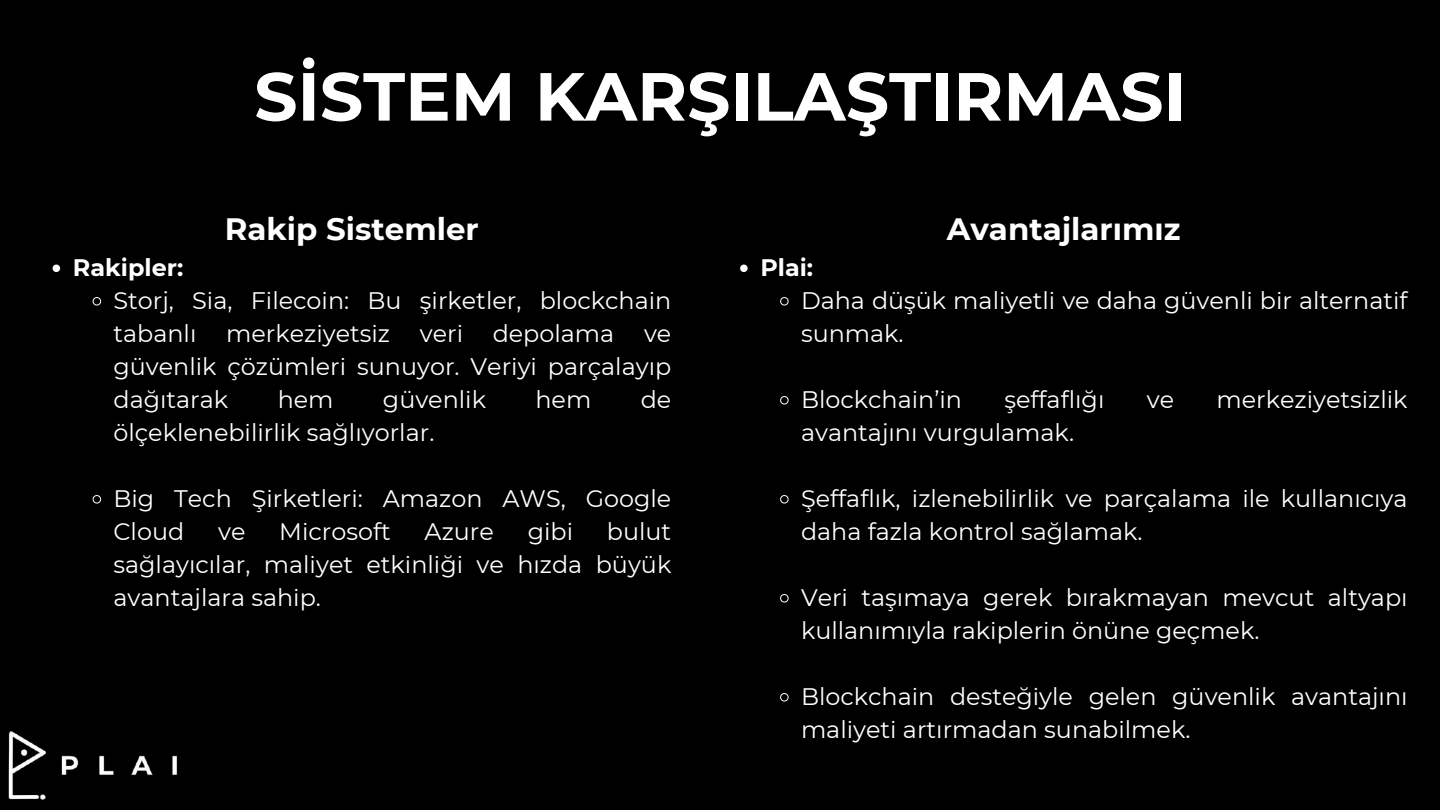
<style>
.page{position:relative;width:1440px;height:810px;background:#000}
.page>*{position:absolute;margin:0;border:0;box-sizing:border-box;transform-origin:0 0}
.t1{font:700 67.9px "Montserrat";color:#fff}
.t2{font:700 30.9px "Montserrat";color:#fff}
.t3{font:23.9px/33px "Montserrat";color:#fff}
.t4{font:700 23.9px "Montserrat";color:#fff}
</style>
<div class="page">
<img style="left:8px;top:731px;width:170px;height:69px">
<svg style="left:53px;top:265px;width:7px;height:7px"></svg>
<svg style="left:92px;top:297px;width:9px;height:9px"></svg>
<svg style="left:92px;top:495px;width:9px;height:9px"></svg>
<svg style="left:740px;top:265px;width:8px;height:7px"></svg>
<svg style="left:780px;top:297px;width:9px;height:9px"></svg>
<svg style="left:780px;top:396px;width:9px;height:9px"></svg>
<svg style="left:780px;top:495px;width:9px;height:9px"></svg>
<svg style="left:780px;top:594px;width:9px;height:9px"></svg>
<svg style="left:780px;top:693px;width:9px;height:9px"></svg>
<h1 class="t1" style="left:254px;top:55px;width:933px">SİSTEM KARŞILAŞTIRMASI</h1>
<p class="t2" style="left:225px;top:210px;width:256px">Rakip Sistemler</p>
<p class="t4" style="left:73px;top:253px;width:112px">Rakipler:</p>
<p class="t3" style="left:113px;top:284px;width:559px">Storj, Sia, Fi lecoi n: Bu şi rketler, blockchai n tabanlı merkeziyetsiz veri</p>
<p class="t3" style="left:113px;top:317px;width:559px;text-align:justify;text-indent:379px">depolama ve güvenli k çözümleri sunuyor. Veriyi parçalayıp dağıtarak</p>
<p class="t3" style="left:278px;top:383px;width:57px">hem</p>
<p class="t3" style="left:383px;top:383px;width:105px">güvenlik</p>
<p class="t3" style="left:535px;top:383px;width:57px">hem</p>
<p class="t3" style="left:641px;top:383px;width:32px">de</p>
<p class="t3" style="left:113px;top:416px;width:322px">ölçeklenebi li rli k sağlıyorlar.</p>
<p class="t3" style="left:113px;top:482px;width:559px">Big Tech Şi rketleri: Amazon AWS, Google<br>Cloud</p>
<p class="t3" style="left:218px;top:515px;width:29px">ve</p>
<p class="t3" style="left:279px;top:515px;width:113px">Mi crosoft</p>
<p class="t3" style="left:425px;top:515px;width:71px">Azure</p>
<p class="t3" style="left:528px;top:515px;width:43px">gibi</p>
<p class="t3" style="left:113px;top:515px;width:559px;text-align:justify;text-indent:493px">bulut sağlayıcılar, maliyet etki nliği ve hızda büyük avantajlara sahi p.</p>
<p class="t2" style="left:947px;top:210px;width:235px">Avantajlarımız</p>
<p class="t4" style="left:760px;top:253px;width:54px">Plai:</p>
<p class="t3" style="left:801px;top:284px;width:608px">Daha düşük maliyetli ve daha güvenli bi r alternatif sunmak.</p>
<p class="t3" style="left:801px;top:383px;width:163px">Blockchai n’i n</p>
<p class="t3" style="left:1004px;top:383px;width:102px">şeffaflığı</p>
<p class="t3" style="left:1147px;top:383px;width:29px">ve</p>
<p class="t3" style="left:1217px;top:383px;width:193px">merkeziyetsizli k</p>
<p class="t3" style="left:801px;top:416px;width:275px">avantajını vurgulamak.</p>
<p class="t3" style="left:801px;top:482px;width:608px">Şeffaflık, izlenebi li rli k ve parçalama i le kullanıcıya daha fazla kontrol sağlamak.</p>
<p class="t3" style="left:801px;top:581px;width:608px">Veri taşımaya gerek bırakmayan mevcut altyapı kullanımıyla raki pleri n önüne geçmek.</p>
<p class="t3" style="left:801px;top:680px;width:608px">Blockchai n desteğiyle gelen güvenli k avantajını maliyeti artırmadan sunabi lmek.</p>
</div>
